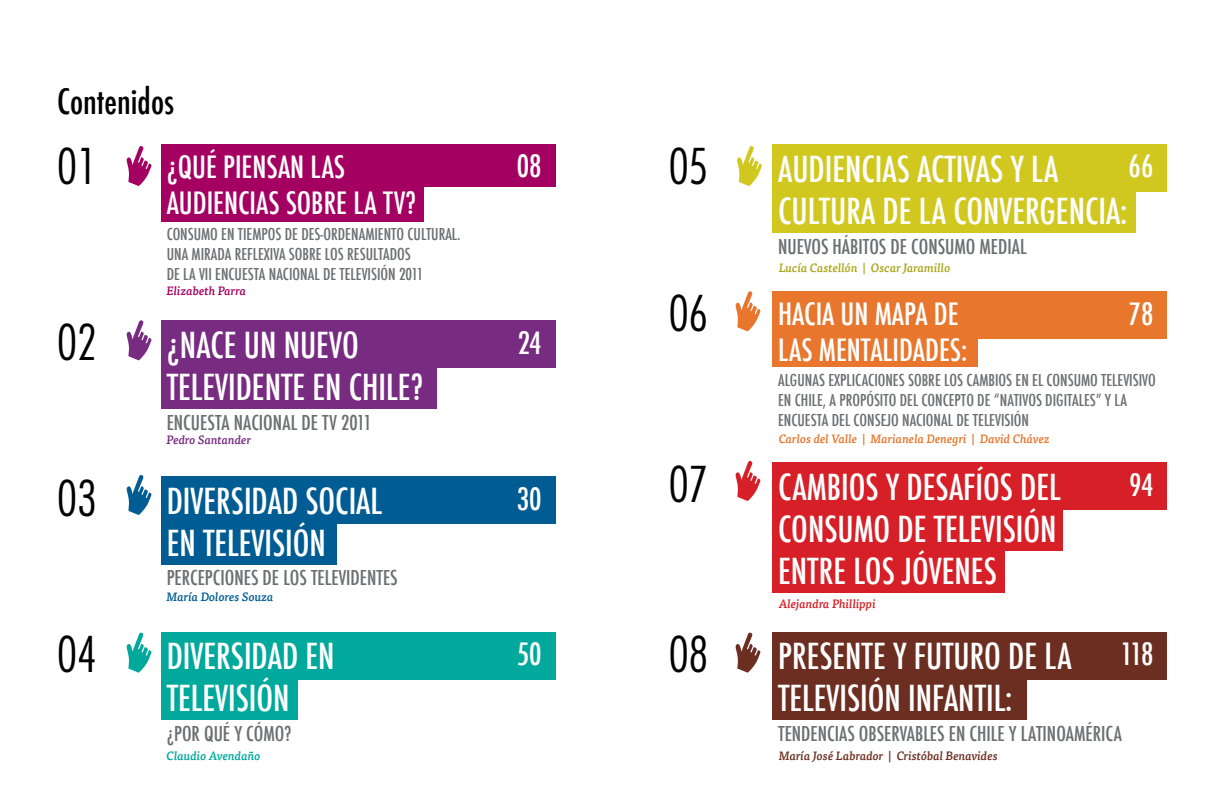
<style>
.page{position:relative;width:1224px;height:792px;background:#fff}
.page>*{position:absolute;margin:0;border:0;box-sizing:border-box;transform-origin:0 0}
.t1{font:300 condensed 48px "Futura Std";color:#000}
.t2{font:500 condensed 35px/42px "Futura";color:#fff}
.t3{font:500 condensed 34px "Futura";color:#000}
.t4{font:500 condensed 30px/36px "Futura";color:#fff}
.t5{font:500 condensed 20px "Futura";color:#6d6e71}
.t6{font:500 condensed 16px/20px "Futura";color:#6d6e71}
.t7{font:italic 500 12px "Tisa OT";color:#e8762d}
.t8{font:italic 500 12px "Tisa OT";color:#6c2e20}
.t9{font:italic 500 12px "Tisa OT";color:#aba519}
.t10{font:italic 500 12px "Tisa OT";color:#d61f26}
.t11{font:italic 500 12px "Tisa OT";color:#005c93}
.t12{font:italic 500 12px "Tisa OT";color:#00a99b}
.t13{font:italic 500 12px "Tisa OT";color:#a40061}
.t14{font:italic 500 12px "Tisa OT";letter-spacing:-.005em;color:#772c81}
</style>
<div class="page">
<div style="left:772px;top:145px;width:395px;height:47px;background:#d0c71f"></div>
<div style="left:772px;top:185px;width:364px;height:48px;background:#d0c71f"></div>
<svg style="left:737px;top:146px;width:25px;height:40px"></svg>
<div style="left:772px;top:291px;width:395px;height:48px;background:#e8762d"></div>
<div style="left:772px;top:332px;width:206px;height:35px;background:#e8762d"></div>
<svg style="left:736px;top:291px;width:24px;height:40px"></svg>
<div style="left:772px;top:462px;width:395px;height:48px;background:#d61f26"></div>
<div style="left:772px;top:503px;width:291px;height:47px;background:#d61f26"></div>
<div style="left:772px;top:546px;width:233px;height:47px;background:#d61f26"></div>
<svg style="left:736px;top:461px;width:24px;height:40px"></svg>
<div style="left:772px;top:632px;width:395px;height:47px;background:#6c2e20"></div>
<div style="left:772px;top:673px;width:255px;height:47px;background:#6c2e20"></div>
<svg style="left:736px;top:632px;width:24px;height:41px"></svg>
<div style="left:161px;top:145px;width:394px;height:42px;background:#a40061"></div>
<div style="left:161px;top:185px;width:262px;height:37px;background:#a40061"></div>
<svg style="left:127px;top:146px;width:25px;height:40px"></svg>
<div style="left:161px;top:320px;width:394px;height:48px;background:#772c81"></div>
<div style="left:161px;top:361px;width:275px;height:48px;background:#772c81"></div>
<svg style="left:127px;top:320px;width:25px;height:40px"></svg>
<div style="left:161px;top:476px;width:394px;height:48px;background:#005c93"></div>
<div style="left:161px;top:517px;width:176px;height:47px;background:#005c93"></div>
<svg style="left:127px;top:475px;width:25px;height:40px"></svg>
<div style="left:161px;top:632px;width:394px;height:47px;background:#00a99b"></div>
<div style="left:161px;top:673px;width:137px;height:47px;background:#00a99b"></div>
<svg style="left:127px;top:632px;width:25px;height:41px"></svg>
<h3 class="t3" style="left:57px;top:80px;width:118px">Contenidos</h3>
<h1 class="t1" style="left:57px;top:138px;width:41px">01</h1>
<h3 class="t4" style="left:167px;top:149px;width:251px">¿QUÉ PIENSAN LAS<br>AUDIENCIAS SOBRE LA TV?</h3>
<p class="t6" style="left:167px;top:224px;width:295px">CONSUMO EN TIEMPOS DE DES-ORDENAMIENTO CULTURAL.<br>UNA MIRADA REFLEXIVA SOBRE LOS RESULTADOS<br>DE LA VII ENCUESTA NACIONAL DE TELEVISIÓN 2011</p>
<p class="t13" style="left:167px;top:283px;width:81px">Elizabeth Parra</p>
<h3 class="t4" style="left:517px;top:148px;width:26px">08</h3>
<h1 class="t1" style="left:57px;top:314px;width:41px">02</h1>
<h2 class="t2" style="left:167px;top:324px;width:194px">¿NACE UN NUEVO</h2>
<h3 class="t4" style="left:518px;top:325px;width:25px">24</h3>
<h2 class="t2" style="left:167px;top:366px;width:258px">TELEVIDENTE EN CHILE?</h2>
<p class="t5" style="left:167px;top:409px;width:206px">ENCUESTA NACIONAL DE TV 2011</p>
<p class="t14" style="left:167px;top:433px;width:86px">Pedro Santander</p>
<h1 class="t1" style="left:57px;top:470px;width:41px">03</h1>
<h2 class="t2" style="left:167px;top:480px;width:217px">DIVERSIDAD SOCIAL</h2>
<h3 class="t4" style="left:517px;top:481px;width:26px">30</h3>
<h2 class="t2" style="left:167px;top:522px;width:161px">EN TELEVISIÓN</h2>
<p class="t5" style="left:167px;top:565px;width:233px">PERCEPCIONES DE LOS TELEVIDENTES</p>
<p class="t11" style="left:167px;top:590px;width:108px">María Dolores Souza</p>
<h1 class="t1" style="left:57px;top:625px;width:41px">04</h1>
<h2 class="t2" style="left:167px;top:636px;width:169px">DIVERSIDAD EN</h2>
<h3 class="t4" style="left:517px;top:636px;width:26px">50</h3>
<h2 class="t2" style="left:167px;top:678px;width:124px">TELEVISIÓN</h2>
<p class="t5" style="left:167px;top:721px;width:127px">¿POR QUÉ Y CÓMO?</p>
<p class="t12" style="left:167px;top:749px;width:95px">Claudio Avendaño</p>
<h1 class="t1" style="left:669px;top:138px;width:41px">05</h1>
<h2 class="t2" style="left:778px;top:148px;width:351px">AUDIENCIAS ACTIVAS Y LA<br>CULTURA DE LA CONVERGENCIA:</h2>
<p class="t5" style="left:778px;top:234px;width:250px">NUEVOS HÁBITOS DE CONSUMO MEDIAL</p>
<h3 class="t4" style="left:1129px;top:148px;width:26px">66</h3>
<p class="t9" style="left:779px;top:260px;width:173px">Lucía Castellón | Oscar Jaramillo</p>
<h1 class="t1" style="left:669px;top:285px;width:41px">06</h1>
<h3 class="t4" style="left:778px;top:296px;width:191px">HACIA UN MAPA DE<br>LAS MENTALIDADES:</h3>
<p class="t6" style="left:778px;top:371px;width:379px">ALGUNAS EXPLICACIONES SOBRE LOS CAMBIOS EN EL CONSUMO TELEVISIVO<br>EN CHILE, A PROPÓSITO DEL CONCEPTO DE “NATIVOS DIGITALES” Y LA<br>ENCUESTA DEL CONSEJO NACIONAL DE TELEVISIÓN</p>
<h3 class="t4" style="left:1129px;top:296px;width:26px">78</h3>
<p class="t7" style="left:779px;top:432px;width:273px">Carlos del Valle | Marianela Denegri | David Chávez</p>
<h1 class="t1" style="left:669px;top:456px;width:41px">07</h1>
<h2 class="t2" style="left:778px;top:466px;width:284px;text-align:justify">CAMBIOS Y DESAFÍOS DEL CONSUMO DE TELEVISIÓN ENTRE LOS JÓVENES</h2>
<h3 class="t4" style="left:1129px;top:467px;width:26px">94</h3>
<p class="t10" style="left:779px;top:597px;width:99px">Alejandra Phillippi</p>
<h1 class="t1" style="left:669px;top:625px;width:41px">08</h1>
<h2 class="t2" style="left:778px;top:636px;width:295px">PRESENTE Y FUTURO DE LA</h2>
<h3 class="t4" style="left:1120px;top:636px;width:35px">118</h3>
<h2 class="t2" style="left:778px;top:678px;width:236px">TELEVISIÓN INFANTIL:</h2>
<p class="t5" style="left:778px;top:721px;width:345px">TENDENCIAS OBSERVABLES EN CHILE Y LATINOAMÉRICA</p>
<p class="t8" style="left:779px;top:749px;width:221px">María José Labrador | Cristóbal Benavides</p>
</div>
